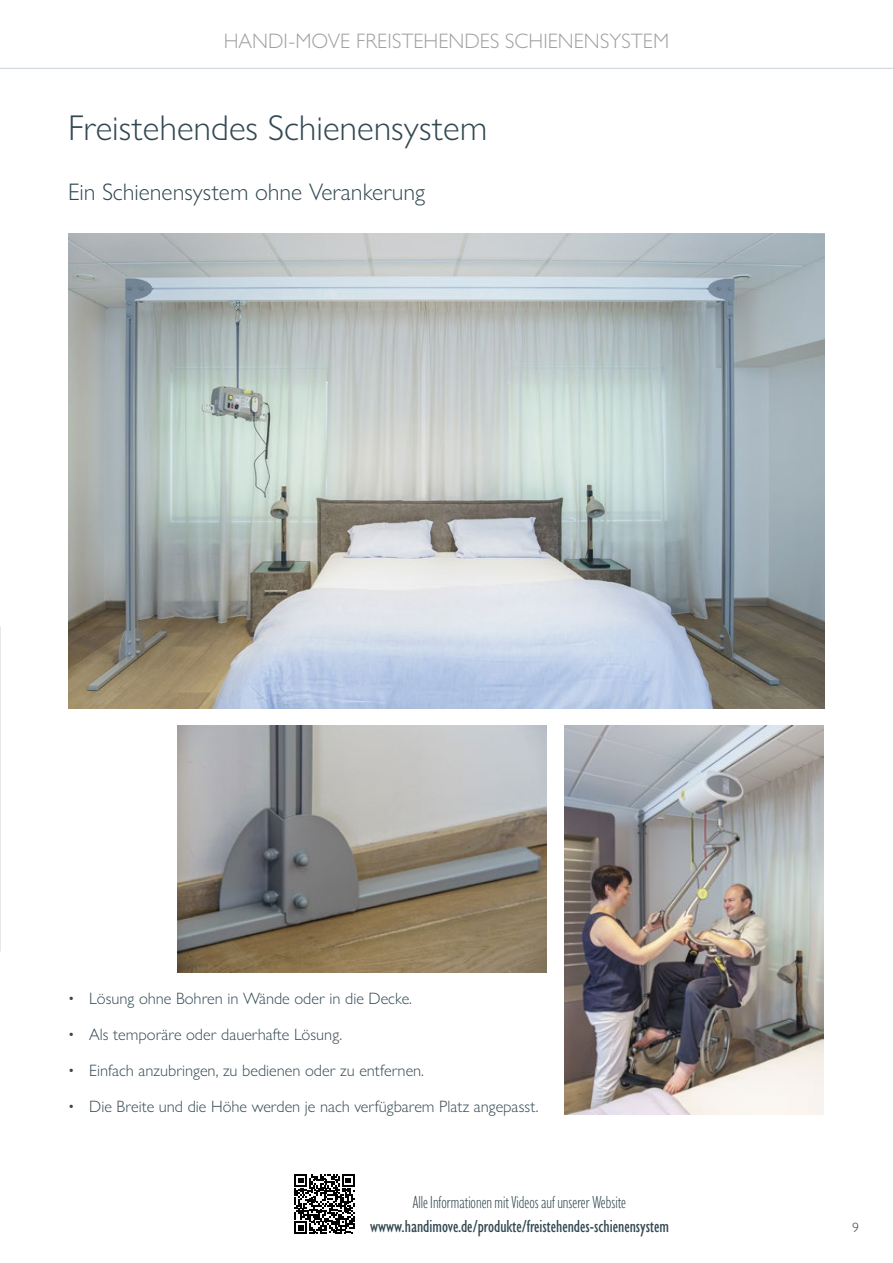
<style>
.page{position:relative;width:893px;height:1263px;background:#fff}
.page>*{position:absolute;margin:0;border:0;box-sizing:border-box;transform-origin:0 0}
.t1{font:300 36px "Gill Sans Nova";color:#324852}
.t2{font:300 24px "Gill Sans Nova";color:#324852}
.t3{font:300 21px "Gill Sans Nova";color:#a39fa0}
.t4{font:500 condensed 18px "Gill Sans Nova";color:#324852}
.t5{font:300 condensed 18px "Gill Sans Nova";color:#324852}
.t6{font:300 16.5px "Gill Sans Nova";color:#324852}
.t7{font:300 13.5px "Gill Sans Nova";color:#324852}
</style>
<div class="page">
<img style="left:0;top:626px;width:1px;height:326px">
<svg style="left:294px;top:1174px;width:61px;height:60px"></svg>
<img style="left:177px;top:725px;width:370px;height:247px">
<img style="left:68px;top:234px;width:757px;height:474px">
<img style="left:564px;top:725px;width:260px;height:389px">
<hr style="left:0;top:68px;width:893px;height:1px;background:#c7d2d9">
<p class="t3" style="left:224px;top:28px;width:447px">HANDI-MOVE FREISTEHENDES SCHIENENSYSTEM</p>
<h1 class="t1" style="left:68px;top:106px;width:421px">Freistehendes Schienensystem</h1>
<h2 class="t2" style="left:68px;top:177px;width:359px">Ein Schienensystem ohne Verankerung</h2>
<p class="t6" style="left:68px;top:988px;width:345px">• Lösung ohne Bohren in Wände oder in die Decke.</p>
<p class="t6" style="left:68px;top:1024px;width:276px">• Als temporäre oder dauerhafte Lösung.</p>
<p class="t6" style="left:68px;top:1060px;width:357px">• Einfach anzubringen, zu bedienen oder zu entfernen.</p>
<p class="t6" style="left:68px;top:1096px;width:472px">• Die Breite und die Höhe werden je nach verfügbarem Platz angepasst.</p>
<p class="t5" style="left:413px;top:1191px;width:215px">Alle Informationen mit Videos auf unserer Website</p>
<p class="t4" style="left:370px;top:1215px;width:300px">wwww.handimove.de/produkte/freistehendes-schienensystem</p>
<p class="t7" style="left:852px;top:1219px;width:8px">9</p>
</div>
